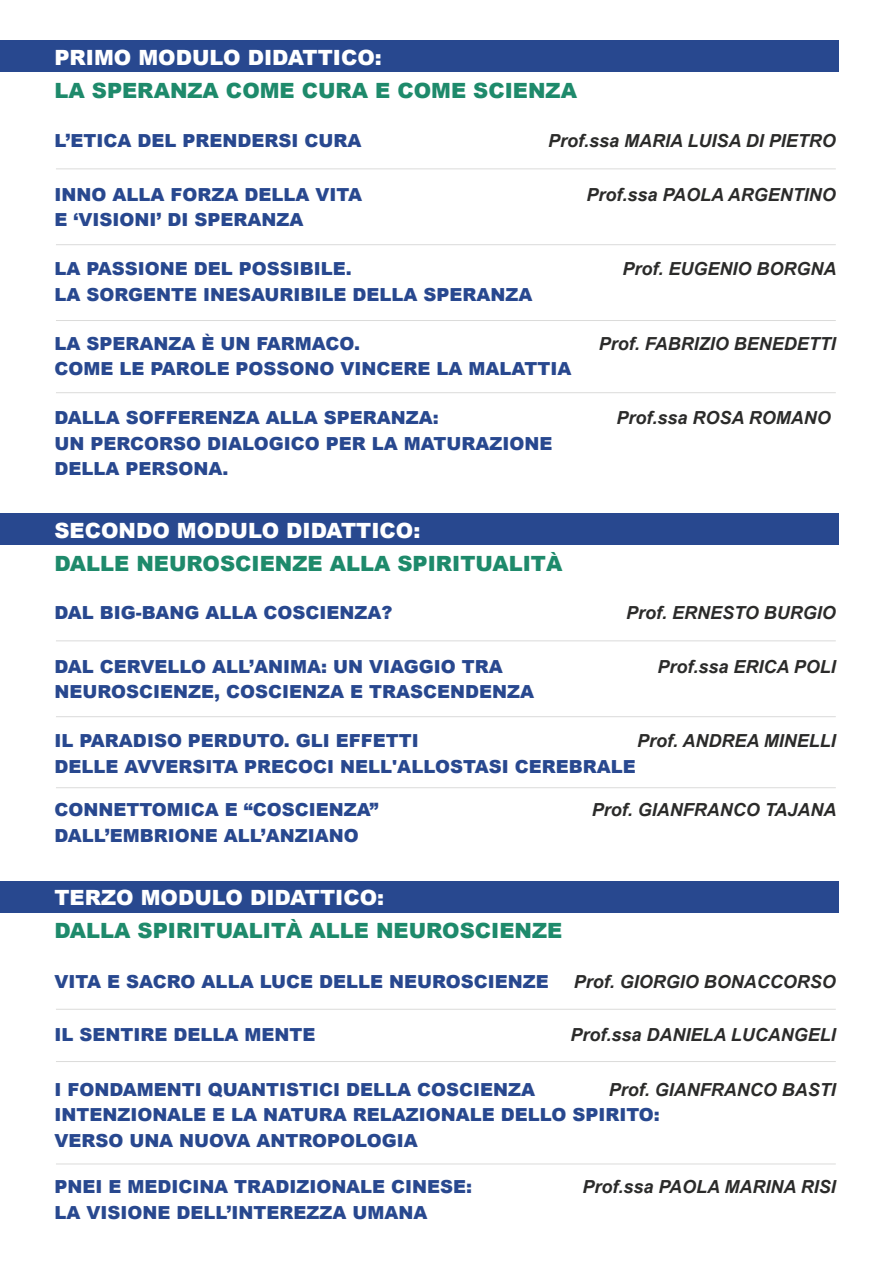
<style>
.page{position:relative;width:893px;height:1263px;background:#fff}
.page>*{position:absolute;margin:0;border:0;box-sizing:border-box;transform-origin:0 0}
.t1{font:900 21px "Arial";color:#1e8a6b}
.t2{font:900 21px "Arial";color:#fff}
.t3{font:900 18px/25.5px "Arial";color:#28488f}
.t4{font:italic 700 18px "Arial";color:#2b2b2a}
</style>
<div class="page">
<div style="left:0;top:40px;width:838px;height:32px;background:#28488f"></div>
<hr style="left:56px;top:168px;width:780px;height:1px;background:#dbdbda">
<hr style="left:56px;top:244px;width:780px;height:1px;background:#dbdbda">
<hr style="left:56px;top:320px;width:780px;height:1px;background:#dbdbda">
<hr style="left:56px;top:392px;width:780px;height:1px;background:#dbdbda">
<div style="left:0;top:881px;width:838px;height:31px;background:#28488f"></div>
<hr style="left:56px;top:1009px;width:780px;height:1px;background:#dbdbda">
<hr style="left:56px;top:1061px;width:780px;height:1px;background:#dbdbda">
<hr style="left:56px;top:1163px;width:780px;height:1px;background:#dbdbda">
<div style="left:0;top:513px;width:838px;height:32px;background:#28488f"></div>
<hr style="left:56px;top:640px;width:780px;height:1px;background:#dbdbda">
<hr style="left:56px;top:716px;width:780px;height:1px;background:#dbdbda">
<hr style="left:56px;top:787px;width:780px;height:1px;background:#dbdbda">
<p class="t2" style="left:54px;top:42px;width:329px">PRIMO MODULO DIDATTICO:</p>
<p class="t1" style="left:54px;top:75px;width:524px">LA SPERANZA COME CURA E COME SCIENZA</p>
<p class="t3" style="left:54px;top:128px;width:309px">L’ETICA DEL PRENDERSI CURA</p>
<p class="t4" style="left:548px;top:129px;width:289px">Prof.ssa MARIA LUISA DI PIETRO</p>
<p class="t3" style="left:54px;top:181px;width:309px">INNO ALLA FORZA DELLA VITA<br>E ‘VISIONI’ DI SPERANZA</p>
<p class="t4" style="left:586px;top:182px;width:251px">Prof.ssa PAOLA ARGENTINO</p>
<p class="t3" style="left:54px;top:255px;width:480px">LA PASSIONE DEL POSSIBILE.<br>LA SORGENTE INESAURIBILE DELLA SPERANZA</p>
<p class="t4" style="left:622px;top:257px;width:216px">Prof. EUGENIO BORGNA</p>
<p class="t3" style="left:54px;top:330px;width:518px">LA SPERANZA È UN FARMACO.<br>COME LE PAROLE POSSONO VINCERE LA MALATTIA</p>
<p class="t4" style="left:599px;top:332px;width:239px">Prof. FABRIZIO BENEDETTI</p>
<p class="t3" style="left:54px;top:405px;width:500px">DALLA SOFFERENZA ALLA SPERANZA:<br>UN PERCORSO DIALOGICO PER LA MATURAZIONE<br>DELLA PERSONA.</p>
<p class="t4" style="left:616px;top:406px;width:216px">Prof.ssa ROSA ROMANO</p>
<p class="t2" style="left:54px;top:515px;width:367px">SECONDO MODULO DIDATTICO:</p>
<p class="t1" style="left:54px;top:548px;width:509px">DALLE NEUROSCIENZE ALLA SPIRITUALITÀ</p>
<p class="t3" style="left:54px;top:599px;width:339px">DAL BIG-BANG ALLA COSCIENZA?</p>
<p class="t4" style="left:626px;top:601px;width:211px">Prof. ERNESTO BURGIO</p>
<p class="t3" style="left:54px;top:653px;width:481px">DAL CERVELLO ALL’ANIMA: UN VIAGGIO TRA<br>NEUROSCIENZE, COSCIENZA E TRASCENDENZA</p>
<p class="t4" style="left:657px;top:654px;width:180px">Prof.ssa ERICA POLI</p>
<p class="t3" style="left:54px;top:727px;width:583px">IL PARADISO PERDUTO. GLI EFFETTI<br>DELLE AVVERSITA PRECOCI NELL'ALLOSTASI CEREBRALE</p>
<p class="t4" style="left:637px;top:729px;width:200px">Prof. ANDREA MINELLI</p>
<p class="t3" style="left:54px;top:796px;width:326px">CONNETTOMICA E “COSCIENZA”<br>DALL’EMBRIONE ALL’ANZIANO</p>
<p class="t4" style="left:592px;top:798px;width:246px">Prof. GIANFRANCO TAJANA</p>
<p class="t2" style="left:54px;top:882px;width:331px">TERZO MODULO DIDATTICO:</p>
<p class="t1" style="left:54px;top:915px;width:509px">DALLA SPIRITUALITÀ ALLE NEUROSCIENZE</p>
<p class="t3" style="left:54px;top:968px;width:496px">VITA E SACRO ALLA LUCE DELLE NEUROSCIENZE</p>
<p class="t4" style="left:574px;top:970px;width:264px">Prof. GIORGIO BONACCORSO</p>
<p class="t3" style="left:54px;top:1021px;width:262px">IL SENTIRE DELLA MENTE</p>
<p class="t4" style="left:570px;top:1023px;width:267px">Prof.ssa DANIELA LUCANGELI</p>
<p class="t3" style="left:54px;top:1076px;width:607px">I FONDAMENTI QUANTISTICI DELLA COSCIENZA<br>INTENZIONALE E LA NATURA RELAZIONALE DELLO SPIRITO:<br>VERSO UNA NUOVA ANTROPOLOGIA</p>
<p class="t4" style="left:609px;top:1077px;width:228px">Prof. GIANFRANCO BASTI</p>
<p class="t3" style="left:54px;top:1173px;width:419px">PNEI E MEDICINA TRADIZIONALE CINESE:<br>LA VISIONE DELL’INTEREZZA UMANA</p>
<p class="t4" style="left:582px;top:1175px;width:255px">Prof.ssa PAOLA MARINA RISI</p>
</div>
